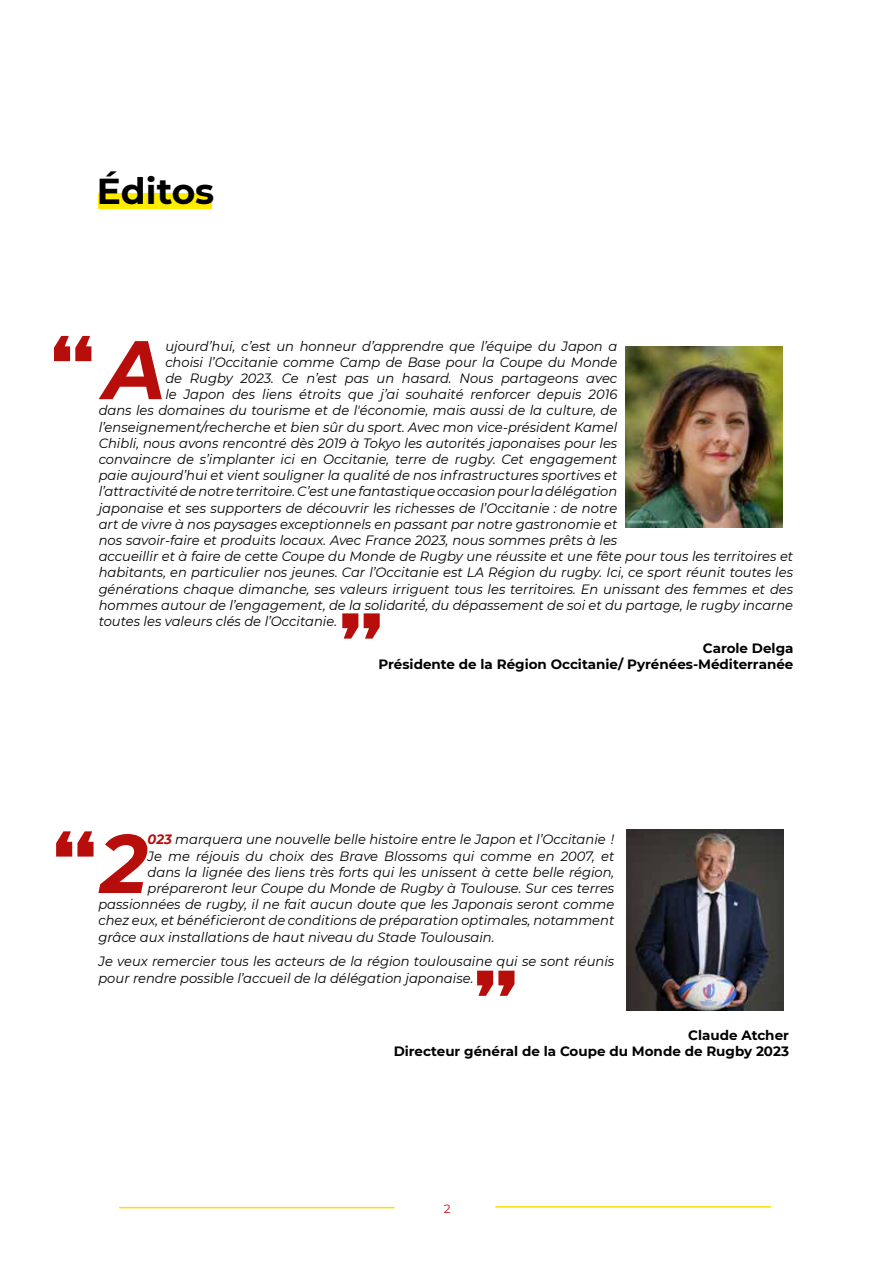
<style>
.page{position:relative;width:893px;height:1263px;background:#fff}
.page>*{position:absolute;margin:0;border:0;box-sizing:border-box;transform-origin:0 0}
.t1{font:italic 700 82.95px "Montserrat";color:#b70e0c}
.t2{font:700 36px "Montserrat";color:#000}
.t3{font:italic 13.5px/16.2px "Montserrat";color:#000}
.t4{font:700 13.5px/16.2px "Montserrat";color:#000;text-align:right}
.t5{font:12px "Montserrat";color:#c90c0f}
.s1{font-weight:700;color:#b70e0c}
</style>
<div class="page">
<hr style="left:119px;top:1207px;width:276px;height:1px;background:#fd0">
<hr style="left:495px;top:1206px;width:276px;height:1px;background:#fd0">
<img style="left:625px;top:346px;width:157px;height:182px">
<img style="left:627px;top:830px;width:156px;height:181px">
<svg style="left:54px;top:336px;width:37px;height:25px"></svg>
<svg style="left:477px;top:971px;width:37px;height:25px"></svg>
<svg style="left:56px;top:831px;width:38px;height:25px"></svg>
<svg style="left:342px;top:613px;width:38px;height:26px"></svg>
<div style="left:98px;top:193px;width:114px;height:15px;background:#ffed00"></div>
<h2 class="t2" style="left:97px;top:165px;width:119px">Éditos</h2>
<h1 class="t1" style="left:104px;top:310px;width:63px">A</h1>
<p class="t3" style="left:165px;top:337px;width:453px">ujourd’hui, c’est un honneur d’apprendre que l’équipe du Japon a</p>
<p class="t3" style="left:165px;top:353px;width:453px">choisi l’Occitanie comme Camp de Base pour la Coupe du Monde</p>
<p class="t3" style="left:165px;top:370px;width:453px">de Rugby 2023. Ce n’est pas un hasard. Nous partageons avec</p>
<p class="t3" style="left:165px;top:386px;width:453px">le Japon des liens étroits que j’ai souhaité renforcer depuis 2016</p>
<p class="t3" style="left:99px;top:402px;width:520px">dans les domaines du tourisme et de l'économie, mais aussi de la culture, de</p>
<p class="t3" style="left:99px;top:418px;width:520px">l’enseignement/recherche et bien sûr du sport. Avec mon vice-président Kamel</p>
<p class="t3" style="left:99px;top:434px;width:520px">Chibli, nous avons rencontré dès 2019 à Tokyo les autorités japonaises pour les</p>
<p class="t3" style="left:99px;top:451px;width:520px">convaincre de s’implanter ici en Occitanie, terre de rugby. Cet engagement</p>
<p class="t3" style="left:99px;top:467px;width:520px">paie aujourd’hui et vient souligner la qualité de nos infrastructures sportives et</p>
<p class="t3" style="left:99px;top:483px;width:520px">l’attractivité de notre territoire. C’est une fantastique occasion pour la délégation</p>
<p class="t3" style="left:99px;top:499px;width:520px">japonaise et ses supporters de découvrir les richesses de l’Occitanie : de notre</p>
<p class="t3" style="left:99px;top:515px;width:520px">art de vivre à nos paysages exceptionnels en passant par notre gastronomie et</p>
<p class="t3" style="left:99px;top:532px;width:520px">nos savoir-faire et produits locaux. Avec France 2023, nous sommes prêts à les</p>
<p class="t3" style="left:99px;top:548px;width:696px">accueillir et à faire de cette Coupe du Monde de Rugby une réussite et une fête pour tous les territoires et</p>
<p class="t3" style="left:99px;top:564px;width:696px">habitants, en particulier nos jeunes. Car l’Occitanie est LA Région du rugby. Ici, ce sport réunit toutes les</p>
<p class="t3" style="left:99px;top:580px;width:696px">générations chaque dimanche, ses valeurs irriguent tous les territoires. En unissant des femmes et des</p>
<p class="t3" style="left:99px;top:596px;width:696px">hommes autour de l’engagement, de la solidarité́, du dépassement de soi et du partage, le rugby incarne</p>
<p class="t3" style="left:99px;top:613px;width:240px">toutes les valeurs clés de l’Occitanie.</p>
<p class="t4" style="left:378px;top:639px;width:416px">Carole Delga<br>Présidente de la Région Occitanie/ Pyrénées-Méditerranée</p>
<h1 class="t1" style="left:100px;top:804px;width:49px">2</h1>
<p class="t3" style="left:148px;top:831px;width:468px"><span class="s1">023</span> marquera une nouvelle belle histoire entre le Japon et l’Occitanie !</p>
<p class="t3" style="left:148px;top:847px;width:468px">Je me réjouis du choix des Brave Blossoms qui comme en 2007, et</p>
<p class="t3" style="left:148px;top:863px;width:468px">dans la lignée des liens très forts qui les unissent à cette belle région,</p>
<p class="t3" style="left:148px;top:880px;width:468px">prépareront leur Coupe du Monde de Rugby à Toulouse. Sur ces terres</p>
<p class="t3" style="left:98px;top:896px;width:517px">passionnées de rugby, il ne fait aucun doute que les Japonais seront comme</p>
<p class="t3" style="left:98px;top:912px;width:517px">chez eux, et bénéficieront de conditions de préparation optimales, notamment</p>
<p class="t3" style="left:98px;top:928px;width:398px">grâce aux installations de haut niveau du Stade Toulousain.</p>
<p class="t3" style="left:98px;top:953px;width:517px">Je veux remercier tous les acteurs de la région toulousaine qui se sont réunis pour rendre possible l’accueil de la délégation japonaise.</p>
<p class="t4" style="left:394px;top:1026px;width:397px">Claude Atcher<br>Directeur général de la Coupe du Monde de Rugby 2023</p>
<p class="t5" style="left:444px;top:1201px;width:8px">2</p>
</div>
